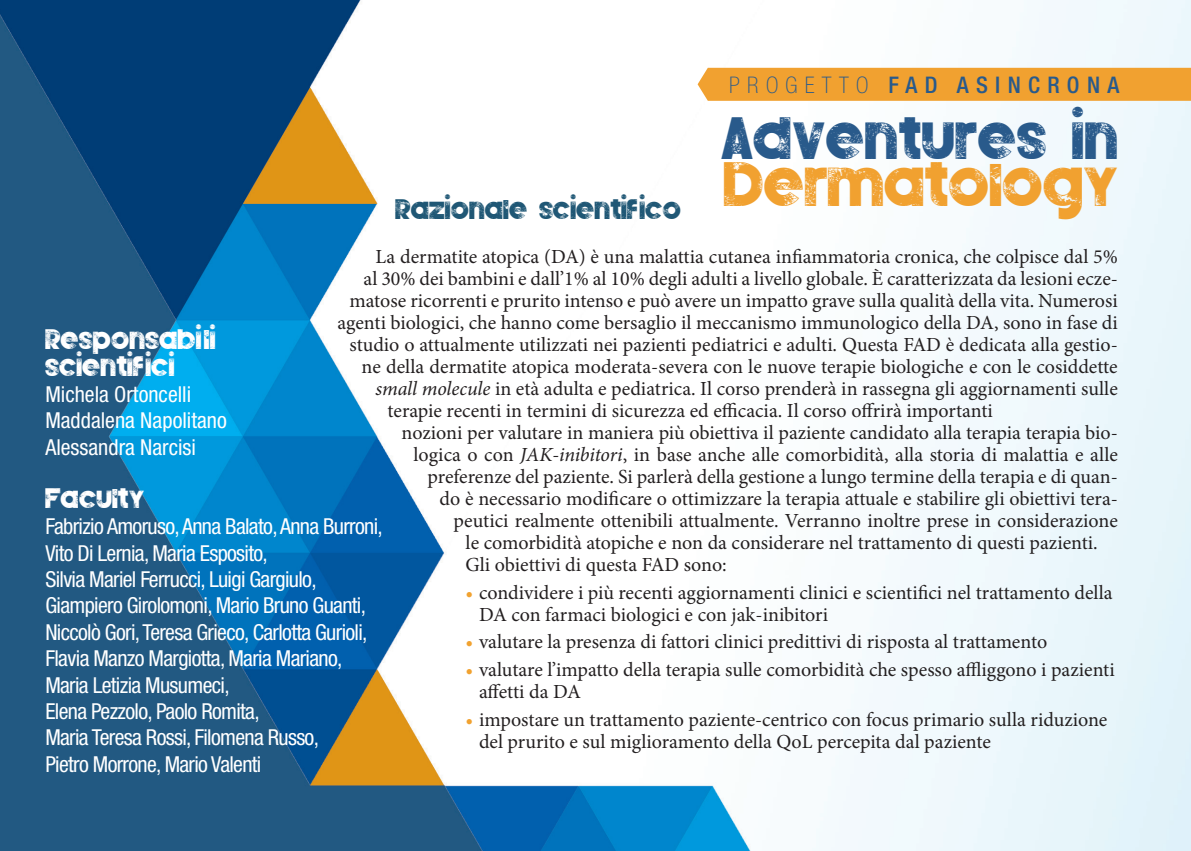
<style>
.page{position:relative;width:1191px;height:851px;background:#fff}
.page>*{position:absolute;margin:0;border:0;box-sizing:border-box;transform-origin:0 0}
.t1{font:44.4px "Silver Forte Grunge Grunge";color:#f1a130}
.t2{font:42.2px "Silver Forte Grunge Grunge";letter-spacing:.01em;color:#295a8b}
.t3{font:500 condensed 22.8px "Helvetica Neue LT Std";letter-spacing:.32em;color:#295a8b}
.t4{font:condensed 22px/26.4px "Helvetica Neue LT Std";letter-spacing:-.03em;color:#fff}
.t5{font:condensed 22px/26.4px "Helvetica Neue LT Std";color:#fff}
.t6{font:20px/22px "Minion Pro";color:#231f20}
.t7{font:20px/26.4px "Silver Forte Grunge Grunge";color:#fff}
.t8{font:20px "Silver Forte Grunge Grunge";color:#1f5775}
.s1{font-weight:100}
.s2{font-style:italic}
.s3{color:#f1a230}
</style>
<div class="page">
<img style="left:0;top:0;width:1191px;height:850px">
<div style="left:697px;top:68px;width:494px;height:33px;background:#f1a130"></div>
<p class="t3" style="left:729px;top:72px;width:391px"><span class="s1">PROGETTO</span> FAD ASINCRONA</p>
<h2 class="t2" style="left:721px;top:107px;width:399px">Adventures in</h2>
<h1 class="t1" style="left:724px;top:151px;width:396px">Dermatology</h1>
<p class="t8" style="left:395px;top:194px;width:287px">Razionale scientif ico</p>
<p class="t6" style="left:375px;top:245px;width:744px">La dermatite atopica (DA) è una malattia cutanea infiammatoria cronica, che colpisce dal 5%</p>
<p class="t6" style="left:363px;top:267px;width:756px">al 30% dei bambini e dall’1% al 10% degli adulti a livello globale. È caratterizzata da lesioni ecze-</p>
<p class="t6" style="left:349px;top:289px;width:770px">matose ricorrenti e prurito intenso e può avere un impatto grave sulla qualità della vita. Numerosi</p>
<p class="t6" style="left:337px;top:311px;width:782px">agenti biologici, che hanno come bersaglio il meccanismo immunologico della DA, sono in fase di</p>
<p class="t6" style="left:349px;top:333px;width:770px">studio o attualmente utilizzati nei pazienti pediatrici e adulti. Questa FAD è dedicata alla gestio-</p>
<p class="t6" style="left:361px;top:355px;width:757px">ne della dermatite atopica moderata-severa con le nuove terapie biologiche e con le cosiddette</p>
<p class="t6" style="left:375px;top:377px;width:743px"><span class="s2">small molecule</span> in età adulta e pediatrica. Il corso prenderà in rassegna gli aggiornamenti sulle</p>
<p class="t6" style="left:387px;top:399px;width:607px">terapie recenti in termini di sicurezza ed efficacia. Il corso offrirà importanti</p>
<p class="t6" style="left:401px;top:421px;width:717px">nozioni per valutare in maniera più obiettiva il paziente candidato alla terapia terapia bio-</p>
<p class="t6" style="left:413px;top:443px;width:706px">logica o con <span class="s2">JAK-inibitori</span>, in base anche alle comorbidità, alla storia di malattia e alle</p>
<p class="t6" style="left:427px;top:465px;width:692px">preferenze del paziente. Si parlerà della gestione a lungo termine della terapia e di quan-</p>
<p class="t6" style="left:439px;top:487px;width:680px">do è necessario modificare o ottimizzare la terapia attuale e stabilire gli obiettivi tera-</p>
<p class="t6" style="left:453px;top:509px;width:665px">peutici realmente ottenibili attualmente. Verranno inoltre prese in considerazione</p>
<p class="t6" style="left:465px;top:531px;width:633px">le comorbidità atopiche e non da considerare nel trattamento di questi pazienti.</p>
<p class="t6" style="left:465px;top:553px;width:263px">Gli obiettivi di questa FAD sono:</p>
<p class="t6" style="left:479px;top:581px;width:635px;text-indent:-13px"><span class="s3">•</span> condividere i più recenti aggiornamenti clinici e scientifici nel trattamento della<br>DA con farmaci biologici e con jak-inibitori</p>
<p class="t6" style="left:465px;top:631px;width:583px"><span class="s3">•</span> valutare la presenza di fattori clinici predittivi di risposta al trattamento</p>
<p class="t6" style="left:479px;top:658px;width:637px;text-indent:-13px"><span class="s3">•</span> valutare l’impatto della terapia sulle comorbidità che spesso affliggono i pazienti affetti da DA</p>
<p class="t6" style="left:479px;top:708px;width:630px;text-indent:-13px"><span class="s3">•</span> impostare un trattamento paziente-centrico con focus primario sulla riduzione del prurito e sul miglioramento della QoL percepita dal paziente</p>
<p class="t7" style="left:45px;top:326px;width:172px">Responsabi li scientif ici</p>
<p class="t5" style="left:45px;top:381px;width:183px">Michela Ortoncelli<br>Maddalena Napolitano<br>Alessandra Narcisi</p>
<p class="t7" style="left:45px;top:485px;width:101px">Faculty</p>
<p class="t4" style="left:45px;top:513px;width:339px">Fabrizio Amoruso, Anna Balato, Anna Burroni, Vito Di Lernia, Maria Esposito,<br>Silvia Mariel Ferrucci, Luigi Gargiulo, Giampiero Girolomoni, Mario Bruno Guanti, Niccolò Gori, Teresa Grieco, Carlotta Gurioli, Flavia Manzo Margiotta, Maria Mariano, Maria Letizia Musumeci,<br>Elena Pezzolo, Paolo Romita,<br>Maria Teresa Rossi, Filomena Russo,<br>Pietro Morrone, Mario Valenti</p>
</div>
